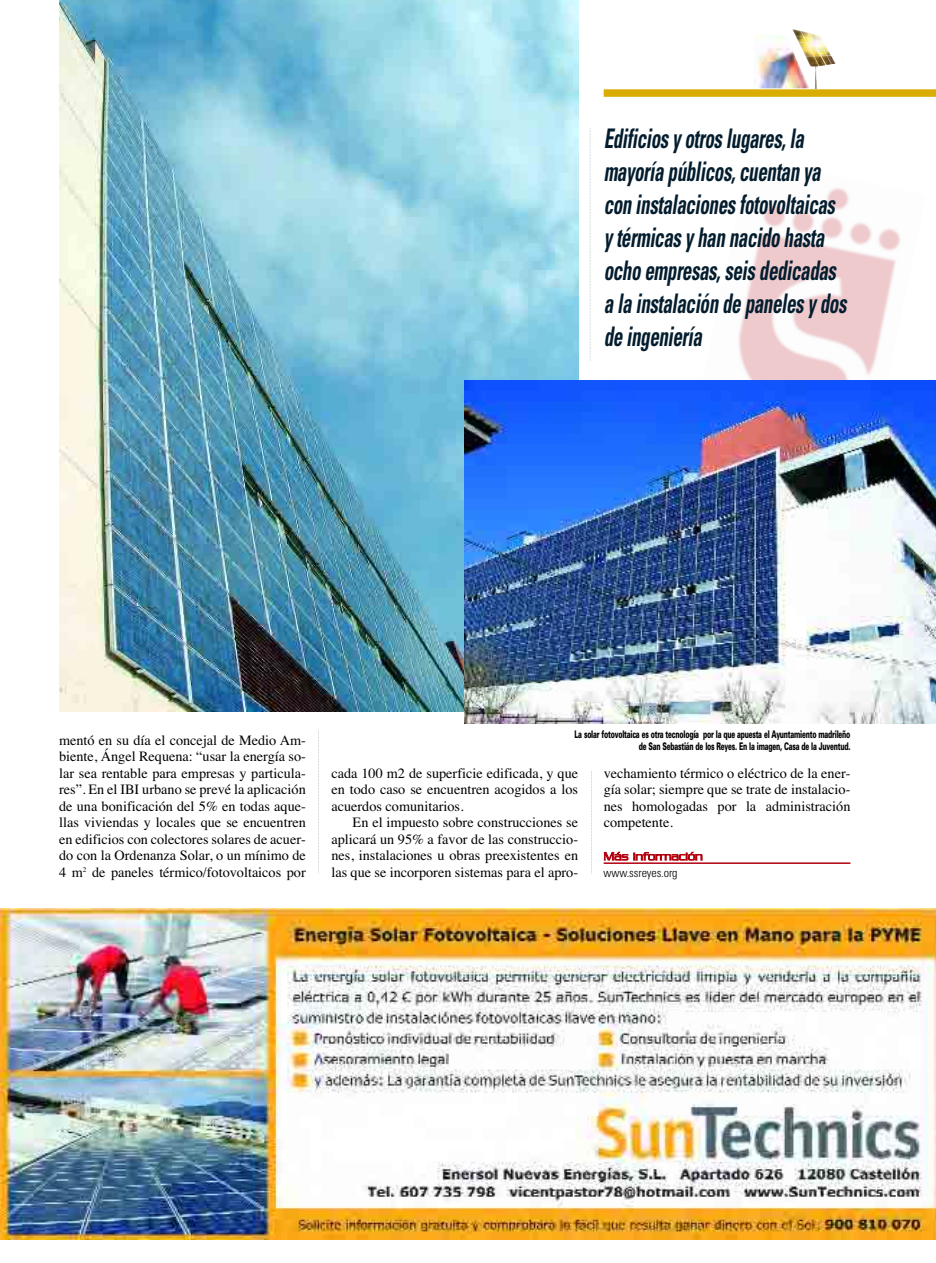
<style>
.page{position:relative;width:936px;height:1263px;background:#fff}
.page>*{position:absolute;margin:0;border:0;box-sizing:border-box;transform-origin:0 0}
.t1{font:italic 700 condensed 27px/33px "Univers";letter-spacing:-.02em;color:#041d2e;scale:.7 1}
.t2{font:14.25px/16.5px "Times";color:#000;text-align:justify}
.t3{font:300 condensed 12px "Univers";letter-spacing:-.01em;color:#000}
.t4{font:300 12px "Serpentine";letter-spacing:.01em;color:#b3000f}
.t5{font:900 10.5px/12px "Univers";letter-spacing:-.035em;color:#000;text-align:right;scale:.6 1}
</style>
<div class="page">
<img style="left:738px;top:188px;width:163px;height:192px">
<hr style="left:603px;top:862px;width:247px;height:2px;background:#b3000f">
<hr style="left:0;top:1187px;width:935px;height:1px;background:#5c6264">
<svg style="left:318px;top:729px;width:1px;height:145px"></svg>
<svg style="left:591px;top:771px;width:1px;height:103px"></svg>
<img style="left:792px;top:29px;width:43px;height:60px">
<img style="left:754px;top:35px;width:54px;height:54px">
<div style="left:603px;top:89px;width:332px;height:8px;background:#d9ad03"></div>
<img style="left:59px;top:1px;width:519px;height:711px">
<img style="left:464px;top:380px;width:471px;height:344px">
<svg style="left:589px;top:131px;width:1px;height:229px"></svg>
<img style="left:1px;top:908px;width:934px;height:332px">
<h1 class="t1" style="left:603px;top:124px;width:354px">Edificios y otros lugares,la mayoría públicos,cuentan ya con instalaciones fotovoltaicas y térmicas y han nacido hasta ocho empresas,seis dedicadas a la instalación de paneles y dos de ingeniería</h1>
<p class="t2" style="left:59px;top:733px;width:248px">mentó en su día el concejal de Medio Am&shy;biente, Ángel Requena: “usar la energía so&shy;lar sea rentable para empresas y particula&shy;res”. En el IBI urbano se prevé la aplicación de una bonificación del 5% en todas aque&shy;llas viviendas y locales que se encuentren en edificios con colectores solares de acuer&shy;do con la Ordenanza Solar, o un mínimo de 4 m<sup>2</sup> de paneles térmico/fotovoltaicos por</p>
<p class="t5" style="left:574px;top:730px;width:461px">La solar fotovoltaica es otra tecnología por la que apuesta el Ayuntamiento madrileño de San Sebastián de los Reyes. En la imagen, Casa de la Juventud.</p>
<p class="t2" style="left:331px;top:766px;width:248px">cada 100 m2 de superficie edificada, y que en todo caso se encuentren acogidos a los acuerdos comunitarios.</p>
<p class="t2" style="left:331px;top:816px;width:248px;text-indent:21px">En el impuesto sobre construcciones se aplicará un 95% a favor de las construccio&shy;nes, instalaciones u obras preexistentes en las que se incorporen sistemas para el apro-</p>
<p class="t2" style="left:603px;top:766px;width:248px">vechamiento térmico o eléctrico de la ener&shy;gía solar; siempre que se trate de instalacio&shy;nes homologadas por la administración competente.</p>
<p class="t4" style="left:603px;top:852px;width:100px">Más información</p>
<p class="t3" style="left:603px;top:868px;width:75px">www.ssreyes.org</p>
</div>
